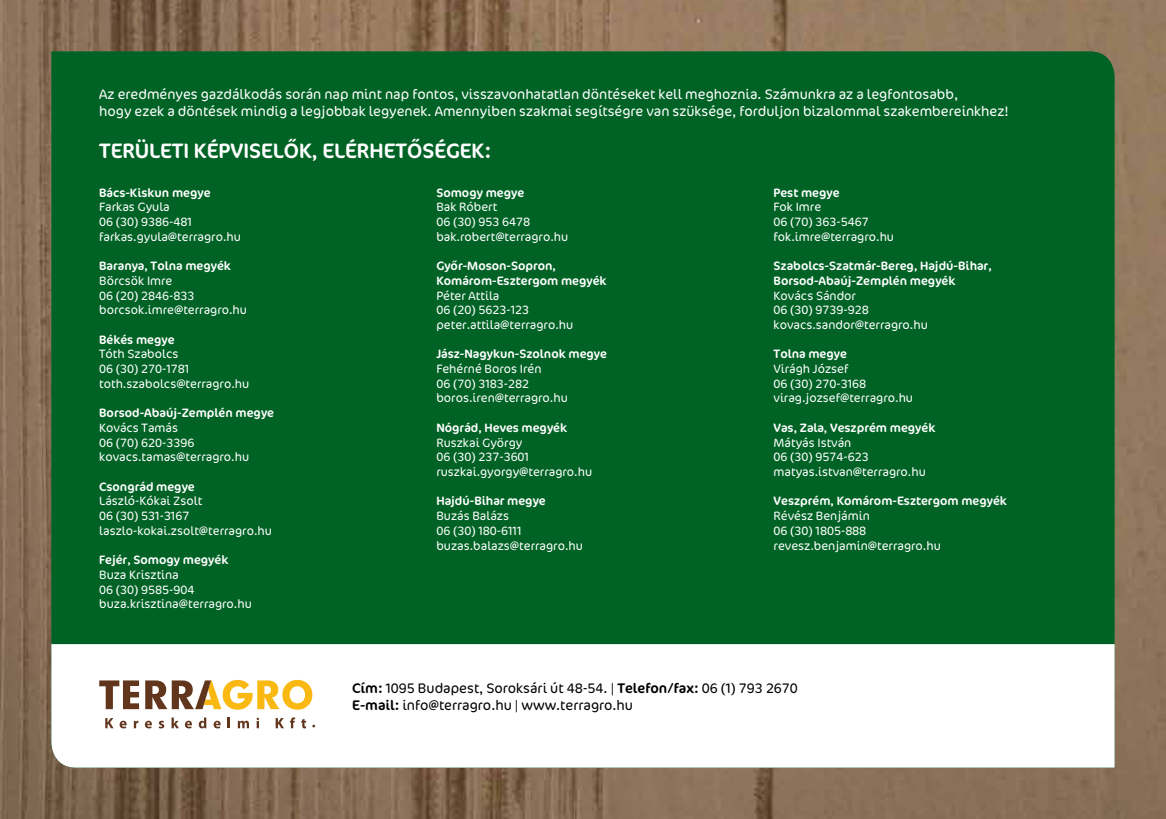
<style>
.page{position:relative;width:1166px;height:819px;background:#fff}
.page>*{position:absolute;margin:0;border:0;box-sizing:border-box;transform-origin:0 0}
.t1{font:21px "Cocon Regular HU";color:#fff}
.t2{font:14px/16.8px "Cocon Light HU";color:#fff}
.t3{font:14px/16.8px "Cocon Light HU";color:#000}
.t4{font:12.25px/14.7px "Cocon Light HU";color:#fff}
.t5{font:12.25px/14.7px "Cocon Regular HU";color:#fff}
.s1{font-family:"Cocon Regular HU"}
</style>
<div class="page">
<img style="left:0;top:0;width:1166px;height:819px">
<div style="left:51px;top:51px;width:1063px;height:593px;background:#006325"></div>
<svg style="left:51px;top:644px;width:1063px;height:123px"></svg>
<svg style="left:99px;top:680px;width:40px;height:29px"></svg>
<svg style="left:105px;top:718px;width:9px;height:10px"></svg>
<svg style="left:120px;top:720px;width:7px;height:8px"></svg>
<svg style="left:134px;top:720px;width:4px;height:8px"></svg>
<svg style="left:145px;top:720px;width:7px;height:8px"></svg>
<svg style="left:159px;top:720px;width:5px;height:8px"></svg>
<svg style="left:172px;top:717px;width:7px;height:11px"></svg>
<svg style="left:185px;top:720px;width:7px;height:8px"></svg>
<svg style="left:199px;top:717px;width:7px;height:11px"></svg>
<svg style="left:214px;top:720px;width:7px;height:8px"></svg>
<svg style="left:228px;top:717px;width:2px;height:11px"></svg>
<svg style="left:238px;top:720px;width:11px;height:8px"></svg>
<svg style="left:257px;top:717px;width:2px;height:11px"></svg>
<svg style="left:276px;top:718px;width:8px;height:10px"></svg>
<svg style="left:290px;top:717px;width:5px;height:11px"></svg>
<svg style="left:301px;top:718px;width:5px;height:10px"></svg>
<svg style="left:145px;top:679px;width:167px;height:30px"></svg>
<p class="t2" style="left:99px;top:86px;width:911px">Az eredményes gazdálkodás során nap mint nap fontos, visszavonhatatlan döntéseket kell meghoznia. Számunkra az a legfontosabb,<br>hogy ezek a döntések mindig a legjobbak legyenek. Amennyiben szakmai segítségre van szüksége, forduljon bizalommal szakembereinkhez!</p>
<h1 class="t1" style="left:99px;top:139px;width:394px">TERÜLETI KÉPVISELŐK, ELÉRHETŐSÉGEK:</h1>
<p class="t5" style="left:436px;top:185px;width:89px">Somogy megye</p>
<p class="t4" style="left:436px;top:200px;width:133px">Bak Róbert<br>06 (30) 953 6478 bak.robert@terragro.hu</p>
<p class="t5" style="left:436px;top:259px;width:172px">Győr-Moson-Sopron,<br>Komárom-Esztergom megyék</p>
<p class="t4" style="left:436px;top:288px;width:138px">Péter Attila<br>06 (20) 5623-123 peter.attila@terragro.hu</p>
<p class="t5" style="left:436px;top:347px;width:172px">Jász-Nagykun-Szolnok megye</p>
<p class="t4" style="left:436px;top:362px;width:133px">Fehérné Boros Irén<br>06 (70) 3183-282 boros.iren@terragro.hu</p>
<p class="t5" style="left:436px;top:420px;width:132px">Nógrád, Heves megyék</p>
<p class="t4" style="left:436px;top:435px;width:157px">Ruszkai György<br>06 (30) 237-3601 ruszkai.gyorgy@terragro.hu</p>
<p class="t5" style="left:436px;top:494px;width:111px">Hajdú-Bihar megye</p>
<p class="t4" style="left:436px;top:509px;width:148px">Buzás Balázs<br>06 (30) 180-6111 buzas.balazs@terragro.hu</p>
<p class="t5" style="left:99px;top:185px;width:113px">Bács-Kiskun megye</p>
<p class="t4" style="left:99px;top:200px;width:143px">Farkas Gyula<br>06 (30) 9386-481 farkas.gyula@terragro.hu</p>
<p class="t5" style="left:99px;top:259px;width:133px">Baranya, Tolna megyék</p>
<p class="t4" style="left:99px;top:273px;width:149px">Börcsök Imre<br>06 (20) 2846-833 borcsok.imre@terragro.hu</p>
<p class="t5" style="left:99px;top:332px;width:77px">Békés megye</p>
<p class="t4" style="left:99px;top:347px;width:152px">Tóth Szabolcs<br>06 (30) 270-1781 toth.szabolcs@terragro.hu</p>
<p class="t5" style="left:99px;top:406px;width:176px">Borsod-Abaúj-Zemplén megye</p>
<p class="t4" style="left:99px;top:420px;width:151px">Kovács Tamás<br>06 (70) 620-3396 kovacs.tamas@terragro.hu</p>
<p class="t5" style="left:99px;top:479px;width:97px">Csongrád megye</p>
<p class="t4" style="left:99px;top:494px;width:174px">László-Kókai Zsolt<br>06 (30) 531-3167 laszlo-kokai.zsolt@terragro.hu</p>
<p class="t5" style="left:99px;top:553px;width:131px">Fejér, Somogy megyék</p>
<p class="t4" style="left:99px;top:567px;width:154px">Buza Krisztina<br>06 (30) 9585-904 buza.krisztina@terragro.hu</p>
<p class="t5" style="left:773px;top:185px;width:67px">Pest megye</p>
<p class="t4" style="left:773px;top:200px;width:122px">Fok Imre<br>06 (70) 363-5467 fok.imre@terragro.hu</p>
<p class="t5" style="left:773px;top:259px;width:220px">Szabolcs-Szatmár-Bereg, Hajdú-Bihar,<br>Borsod-Abaúj-Zemplén megyék</p>
<p class="t4" style="left:773px;top:288px;width:156px">Kovács Sándor<br>06 (30) 9739-928 kovacs.sandor@terragro.hu</p>
<p class="t5" style="left:773px;top:347px;width:75px">Tolna megye</p>
<p class="t4" style="left:773px;top:362px;width:141px">Virágh József<br>06 (30) 270-3168 virag.jozsef@terragro.hu</p>
<p class="t5" style="left:773px;top:420px;width:163px">Vas, Zala, Veszprém megyék</p>
<p class="t4" style="left:773px;top:435px;width:154px">Mátyás István<br>06 (30) 9574-623 matyas.istvan@terragro.hu</p>
<p class="t5" style="left:773px;top:494px;width:235px">Veszprém, Komárom-Esztergom megyék</p>
<p class="t4" style="left:773px;top:509px;width:169px">Révész Benjámin<br>06 (30) 1805-888 revesz.benjamin@terragro.hu</p>
<p class="t3" style="left:352px;top:680px;width:447px"><span class="s1">Cím:</span> 1095 Budapest, Soroksári út 48-54. | <span class="s1">Telefon/fax:</span> 06 (1) 793 2670<br><span class="s1">E-mail:</span> info@terragro.hu | www.terragro.hu</p>
</div>
